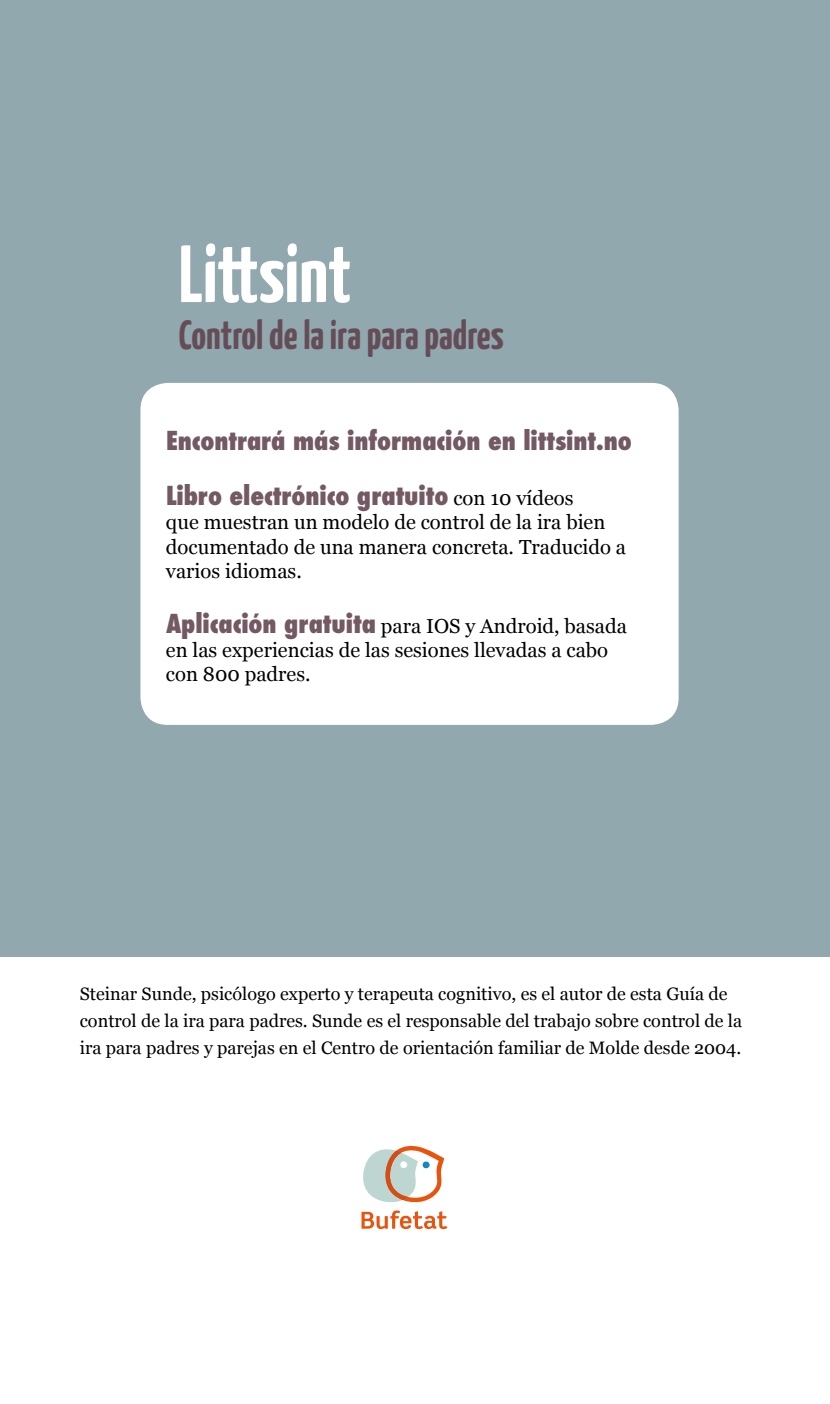
<style>
.page{position:relative;width:830px;height:1404px;background:#fff}
.page>*{position:absolute;margin:0;border:0;box-sizing:border-box;transform-origin:0 0}
.t1{font:700 81px "Yanone Kaffeesatz";color:#fff}
.t2{font:700 40.5px "Yanone Kaffeesatz";color:#654d57}
.t3{font:800 condensed 25.43px/54.9px "Futura";letter-spacing:-.005em;color:#725963}
.t4{font:20.25px/24.3px "Georgia";color:#000}
.t5{font:18px/27px "Georgia";color:#000}
.s1{font-family:"Georgia";font-weight:400;font-stretch:normal;font-size:20.25px;color:#000}
.s2{font-family:"Futura";font-weight:800;font-stretch:condensed;font-size:25.43px;color:#725963}
</style>
<div class="page">
<div style="left:0;top:0;width:829px;height:1403px;background:#91a8ae"></div>
<div style="left:0;top:957px;width:829px;height:446px;background:#fff"></div>
<svg style="left:361px;top:1210px;width:86px;height:18px"></svg>
<svg style="left:363px;top:1145px;width:81px;height:58px"></svg>
<svg style="left:400px;top:1160px;width:7px;height:8px"></svg>
<div style="left:140px;top:383px;width:538px;height:341px;background:#fff;border-radius:27px"></div>
<h1 class="t1" style="left:179px;top:224px;width:174px">Littsint</h1>
<h2 class="t2" style="left:179px;top:310px;width:326px">Control de la ira para padres</h2>
<h3 class="t3" style="left:166px;top:413px;width:467px">Encontrará más información en littsint.no<br>Libro electrónico gratuito <span class="s1">con 10 vídeos</span></h3>
<p class="t4" style="left:166px;top:509px;width:461px">que muestran un modelo de control de la ira bien documentado de una manera concreta. Traducido a varios idiomas.</p>
<p class="t4" style="left:166px;top:612px;width:462px"><span class="s2">Aplicación gratuita</span> para IOS y Android, basada en las experiencias de las sesiones llevadas a cabo con 800 padres.</p>
<p class="t5" style="left:80px;top:979px;width:663px">Steinar Sunde, psicólogo experto y terapeuta cognitivo, es el autor de esta Guía de control de la ira para padres. Sunde es el responsable del trabajo sobre control de la ira para padres y parejas en el Centro de orientación familiar de Molde desde 2004.</p>
</div>
